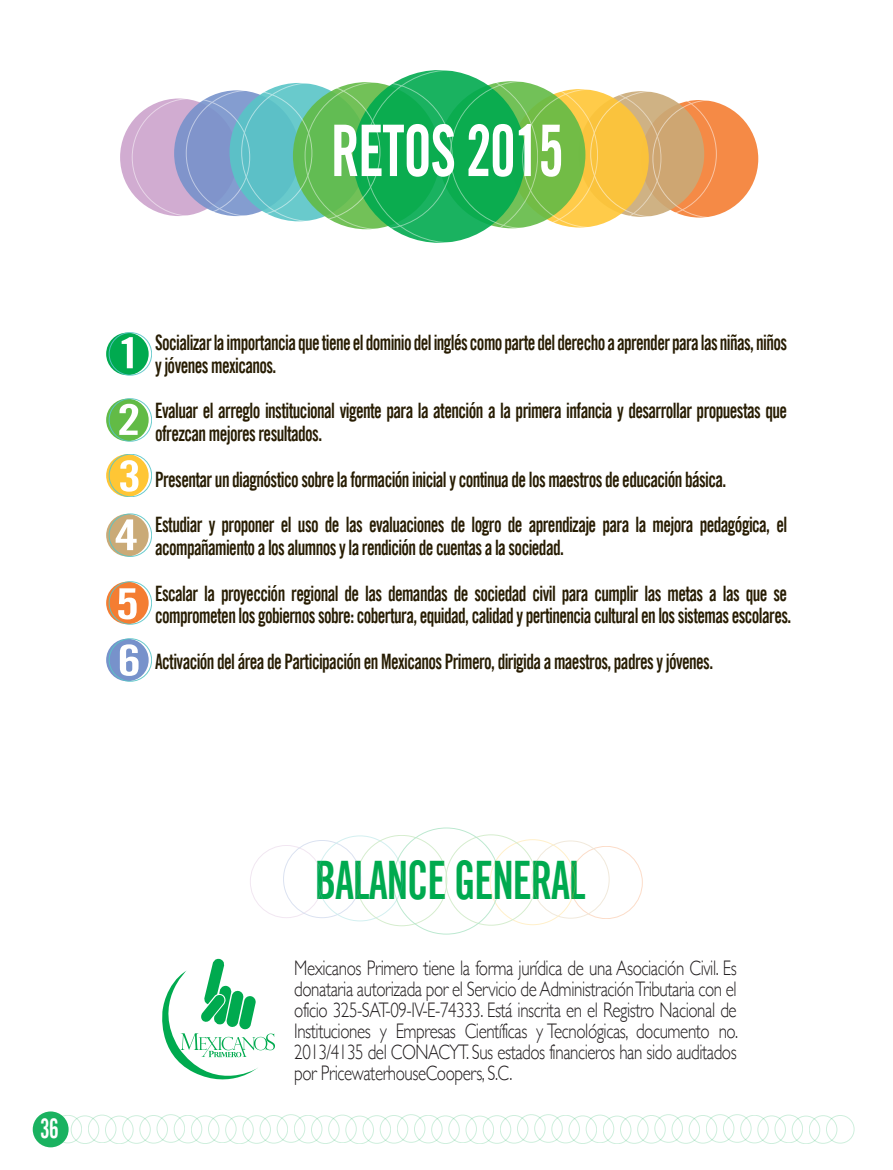
<style>
.page{position:relative;width:893px;height:1170px;background:#fff}
.page>*{position:absolute;margin:0;border:0;box-sizing:border-box;transform-origin:0 0}
.t1{font:71.1px "Trade Gothic LT Bold Cond Twenty";letter-spacing:-.025em;color:#fff;scale:.81 1}
.t2{font:53.1px "Trade Gothic LT Bold Cond Twenty";letter-spacing:-.025em;color:#00aa4f;scale:.81 1}
.t3{font:27px "Trade Gothic LT Bold Cond Twenty";color:#fff;scale:.81 1}
.t4{font:21.3px/45.6px "Trade Gothic LT Bold Cond Twenty";letter-spacing:-.035em;color:#271c02;scale:.81 1}
.t5{font:300 21px/21px "Gill Sans";letter-spacing:-.025em;color:#231f20;text-align:justify;scale:.81 1}
</style>
<div class="page">
<div style="left:277px;top:1114px;width:28px;height:28px;border:1px solid #00aa4f;border-radius:50%"></div>
<div style="left:260px;top:1115px;width:28px;height:28px;border:1px solid #00aa4f;border-radius:50%"></div>
<div style="left:243px;top:1115px;width:28px;height:28px;border:1px solid #00aa4f;border-radius:50%"></div>
<div style="left:225px;top:1115px;width:29px;height:28px;border:1px solid #00aa4f;border-radius:50%"></div>
<div style="left:208px;top:1114px;width:28px;height:28px;border:1px solid #00aa4f;border-radius:50%"></div>
<div style="left:191px;top:1115px;width:28px;height:28px;border:1px solid #00aa4f;border-radius:50%"></div>
<div style="left:174px;top:1114px;width:28px;height:28px;border:1px solid #00aa4f;border-radius:50%"></div>
<div style="left:157px;top:1114px;width:28px;height:28px;border:1px solid #00aa4f;border-radius:50%"></div>
<div style="left:140px;top:1115px;width:28px;height:28px;border:1px solid #00aa4f;border-radius:50%"></div>
<div style="left:122px;top:1115px;width:29px;height:28px;border:1px solid #00aa4f;border-radius:50%"></div>
<div style="left:105px;top:1115px;width:28px;height:28px;border:1px solid #00aa4f;border-radius:50%"></div>
<div style="left:88px;top:1114px;width:28px;height:28px;border:1px solid #00aa4f;border-radius:50%"></div>
<div style="left:71px;top:1115px;width:28px;height:28px;border:1px solid #00aa4f;border-radius:50%"></div>
<div style="left:54px;top:1114px;width:28px;height:28px;border:1px solid #00aa4f;border-radius:50%"></div>
<div style="left:517px;top:1114px;width:28px;height:28px;border:1px solid #00aa4f;border-radius:50%"></div>
<div style="left:500px;top:1115px;width:28px;height:28px;border:1px solid #00aa4f;border-radius:50%"></div>
<div style="left:483px;top:1115px;width:28px;height:28px;border:1px solid #00aa4f;border-radius:50%"></div>
<div style="left:466px;top:1115px;width:28px;height:28px;border:1px solid #00aa4f;border-radius:50%"></div>
<div style="left:449px;top:1114px;width:28px;height:28px;border:1px solid #00aa4f;border-radius:50%"></div>
<div style="left:431px;top:1115px;width:28px;height:28px;border:1px solid #00aa4f;border-radius:50%"></div>
<div style="left:414px;top:1114px;width:28px;height:28px;border:1px solid #00aa4f;border-radius:50%"></div>
<div style="left:397px;top:1114px;width:28px;height:28px;border:1px solid #00aa4f;border-radius:50%"></div>
<div style="left:655px;top:1114px;width:28px;height:28px;border:1px solid #00aa4f;border-radius:50%"></div>
<div style="left:637px;top:1115px;width:28px;height:28px;border:1px solid #00aa4f;border-radius:50%"></div>
<div style="left:620px;top:1115px;width:28px;height:28px;border:1px solid #00aa4f;border-radius:50%"></div>
<div style="left:603px;top:1115px;width:28px;height:28px;border:1px solid #00aa4f;border-radius:50%"></div>
<div style="left:586px;top:1114px;width:28px;height:28px;border:1px solid #00aa4f;border-radius:50%"></div>
<div style="left:569px;top:1115px;width:28px;height:28px;border:1px solid #00aa4f;border-radius:50%"></div>
<div style="left:552px;top:1114px;width:28px;height:28px;border:1px solid #00aa4f;border-radius:50%"></div>
<div style="left:534px;top:1114px;width:28px;height:28px;border:1px solid #00aa4f;border-radius:50%"></div>
<div style="left:706px;top:1114px;width:28px;height:28px;border:1px solid #00aa4f;border-radius:50%"></div>
<div style="left:689px;top:1115px;width:28px;height:28px;border:1px solid #00aa4f;border-radius:50%"></div>
<div style="left:672px;top:1115px;width:28px;height:28px;border:1px solid #00aa4f;border-radius:50%"></div>
<div style="left:826px;top:1115px;width:28px;height:28px;border:1px solid #00aa4f;border-radius:50%"></div>
<div style="left:809px;top:1115px;width:28px;height:28px;border:1px solid #00aa4f;border-radius:50%"></div>
<div style="left:792px;top:1115px;width:28px;height:28px;border:1px solid #00aa4f;border-radius:50%"></div>
<div style="left:775px;top:1114px;width:28px;height:28px;border:1px solid #00aa4f;border-radius:50%"></div>
<div style="left:758px;top:1115px;width:28px;height:28px;border:1px solid #00aa4f;border-radius:50%"></div>
<div style="left:740px;top:1114px;width:28px;height:28px;border:1px solid #00aa4f;border-radius:50%"></div>
<div style="left:723px;top:1114px;width:28px;height:28px;border:1px solid #00aa4f;border-radius:50%"></div>
<div style="left:380px;top:1115px;width:28px;height:28px;border:1px solid #00aa4f;border-radius:50%"></div>
<div style="left:363px;top:1115px;width:28px;height:28px;border:1px solid #00aa4f;border-radius:50%"></div>
<div style="left:346px;top:1115px;width:28px;height:28px;border:1px solid #00aa4f;border-radius:50%"></div>
<div style="left:328px;top:1114px;width:29px;height:28px;border:1px solid #00aa4f;border-radius:50%"></div>
<div style="left:311px;top:1115px;width:28px;height:28px;border:1px solid #00aa4f;border-radius:50%"></div>
<div style="left:294px;top:1114px;width:28px;height:28px;border:1px solid #00aa4f;border-radius:50%"></div>
<div style="left:33px;top:1111px;width:36px;height:36px;background:#1ab260;border-radius:50%"></div>
<div style="left:120px;top:98px;width:118px;height:118px;background:#d1acd1;border-radius:50%"></div>
<div style="left:641px;top:100px;width:117px;height:117px;background:#f58a46;border-radius:50%"></div>
<svg style="left:579px;top:91px;width:125px;height:126px;background:#cfab7a"></svg>
<svg style="left:174px;top:90px;width:126px;height:126px;background:#8499cd"></svg>
<svg style="left:510px;top:89px;width:139px;height:138px;background:#fac644"></svg>
<svg style="left:230px;top:83px;width:138px;height:138px;background:#63c4c9"></svg>
<svg style="left:438px;top:81px;width:147px;height:147px;background:#74be4e"></svg>
<svg style="left:293px;top:82px;width:147px;height:147px;background:#69be58"></svg>
<svg style="left:353px;top:70px;width:172px;height:173px;background:#13ae56"></svg>
<div style="left:106px;top:332px;width:43px;height:43px;background:#00aa4f;border-radius:50%"></div>
<div style="left:109px;top:332px;width:43px;height:43px;border:1px solid #58c5c7;border-radius:50%"></div>
<svg style="left:122px;top:337px;width:11px;height:31px"></svg>
<svg style="left:106px;top:398px;width:43px;height:43px"></svg>
<div style="left:109px;top:398px;width:43px;height:43px;border:1px solid #58c5c7;border-radius:50%"></div>
<svg style="left:119px;top:404px;width:19px;height:31px"></svg>
<svg style="left:106px;top:454px;width:43px;height:42px"></svg>
<div style="left:109px;top:454px;width:43px;height:43px;border:1px solid #58c5c7;border-radius:50%"></div>
<svg style="left:120px;top:460px;width:18px;height:31px"></svg>
<svg style="left:106px;top:514px;width:43px;height:42px"></svg>
<div style="left:109px;top:513px;width:43px;height:43px;border:1px solid #58c5c7;border-radius:50%"></div>
<svg style="left:116px;top:519px;width:21px;height:31px"></svg>
<svg style="left:106px;top:581px;width:43px;height:43px"></svg>
<div style="left:109px;top:581px;width:43px;height:43px;border:1px solid #58c5c7;border-radius:50%"></div>
<svg style="left:118px;top:588px;width:19px;height:31px"></svg>
<svg style="left:106px;top:638px;width:43px;height:43px"></svg>
<div style="left:109px;top:638px;width:43px;height:43px;border:1px solid #58c5c7;border-radius:50%"></div>
<svg style="left:120px;top:644px;width:19px;height:32px"></svg>
<div style="left:250px;top:845px;width:73px;height:73px;border:1px solid #cca3cc;border-radius:50%"></div>
<div style="left:570px;top:846px;width:73px;height:72px;border:1px solid #f47d32;border-radius:50%"></div>
<div style="left:532px;top:840px;width:77px;height:78px;border:1px solid #caaa77;border-radius:50%"></div>
<div style="left:283px;top:840px;width:78px;height:78px;border:1px solid #7792cb;border-radius:50%"></div>
<svg style="left:162px;top:958px;width:113px;height:122px"></svg>
<p class="t3" style="left:40px;top:1111px;width:25px">36</p>
<h1 class="t1" style="left:331px;top:107px;width:289px">RETOS 2015</h1>
<p class="t4" style="left:155px;top:331px;width:782px;line-height:22.8px">Socializar la importancia que tiene el dominio del inglés como parte del derecho a aprender para las niñas, niños y jóvenes mexicanos.</p>
<p class="t4" style="left:155px;top:399px;width:782px;line-height:22.8px">Evaluar el arreglo institucional vigente para la atención a la primera infancia y desarrollar propuestas que ofrezcan mejores resultados.</p>
<p class="t4" style="left:155px;top:456px;width:782px">Presentar un diagnóstico sobre la formación inicial y continua de los maestros de educación básica.<br>Estudiar y proponer el uso de las evaluaciones de logro de aprendizaje para la mejora pedagógica, el</p>
<p class="t4" style="left:155px;top:524px;width:782px">acompañamiento a los alumnos y la rendición de cuentas a la sociedad.<br>Escalar la proyección regional de las demandas de sociedad civil para cumplir las metas a las que se</p>
<p class="t4" style="left:155px;top:592px;width:787px">comprometen los gobiernos sobre: cobertura, equidad, calidad y pertinencia cultural en los sistemas escolares.<br>Activación del área de Participación en Mexicanos Primero, dirigida a maestros, padres y jóvenes.</p>
<h2 class="t2" style="left:315px;top:847px;width:336px">BALANCE GENERAL</h2>
<p class="t5" style="left:294px;top:956px;width:549px">Mexicanos Primero tiene la forma jurídica de una Asociación Civil. Es donataria autorizada por el Servicio de Administración Tributaria con el oficio 325-SAT-09-IV-E-74333. Está inscrita en el Registro Nacional de Instituciones y Empresas Científicas y Tecnológicas, documento no.<br>2013/4135 del CONACYT. Sus estados financieros han sido auditados por PricewaterhouseCoopers, S.C.</p>
</div>
